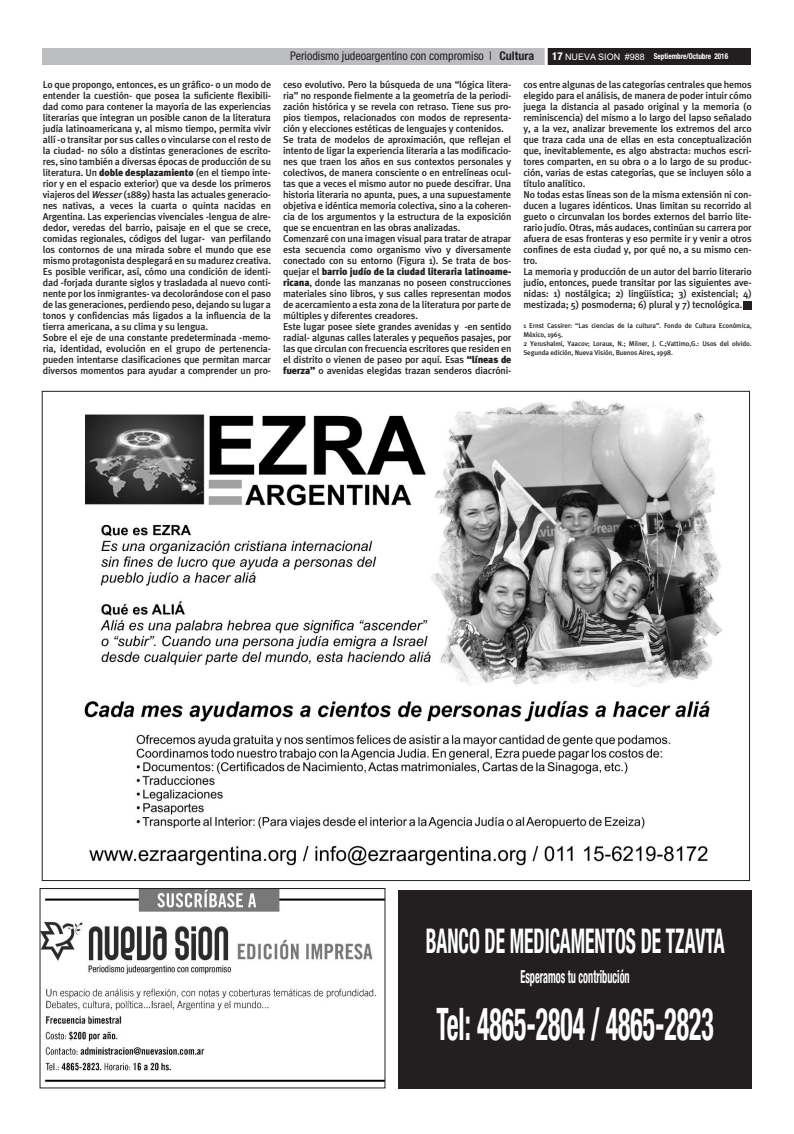
<style>
.page{position:relative;width:794px;height:1134px;background:#fff}
.page>*{position:absolute;margin:0;border:0;box-sizing:border-box;transform-origin:0 0}
.t1{font:700 condensed 45px "Helvetica Neue";color:#fff;scale:.57 1}
.t2{font:700 condensed 34.2px "Helvetica Neue";color:#fff;scale:.57 1}
.t3{font:700 condensed 18px "Helvetica Neue";color:#fff;scale:.57 1}
.t4{font:condensed 12px "Helvetica Neue";color:#231f20}
.t5{font:500 10px/11px "Meta Plus";letter-spacing:-.015em;color:#231f20}
.t6{font:700 condensed 8px "Helvetica Neue";color:#fff;scale:.9 1}
.t7{font:500 7px/9px "Meta Plus";letter-spacing:-.015em;color:#231f20}
.s1{font-weight:700}
.s2{font-size:11px}
.s3{font-family:"Arial";font-weight:400;font-stretch:normal;font-size:9px}
.s4{font-weight:900}
.s5{font-style:italic}
</style>
<div class="page">
<div style="left:474px;top:48px;width:276px;height:17px;background:#231f20"></div>
<div style="left:42px;top:48px;width:504px;height:17px;background:#bcbdc0"></div>
<hr style="left:544px;top:48px;width:3px;height:17px;background:#fff">
<img style="left:84px;top:399px;width:638px;height:467px">
<img style="left:42px;top:890px;width:341px;height:192px">
<div style="left:40px;top:888px;width:345px;height:200px;border:1px solid #231f20"></div>
<div style="left:398px;top:891px;width:353px;height:198px;background:#231f20"></div>
<div style="left:743px;top:301px;width:8px;height:9px;background:#231f20"></div>
<p class="t4" style="left:290px;top:52px;width:245px">Periodismo judeoargentino con compromiso | <span class="s1">Cultura</span></p>
<p class="t6" style="left:552px;top:54px;width:197px"><span class="s2">17</span> <span class="s3">NUEVA SION #988</span> Septiembre/Octubre 2016</p>
<p class="t5" style="left:43px;top:79px;width:230px">Lo que propongo, entonces, es un gráfico- o un modo de entender la cuestión- que posea la suficiente flexibili&shy;dad como para contener la mayoría de las experiencias literarias que integran un posible canon de la literatura judía latinoamericana y, al mismo tiempo, permita vivir allí -o transitar por sus calles o vincularse con el resto de la ciudad- no sólo a distintas generaciones de escrito&shy;res, sino también a diversas épocas de producción de su literatura. Un <span class="s4">doble desplazamiento</span> (en el tiempo inte&shy;rior y en el espacio exterior) que va desde los primeros viajeros del <span class="s5">Wesser</span> (1889) hasta las actuales generacio&shy;nes nativas, a veces la cuarta o quinta nacidas en Argentina. Las experiencias vivenciales -lengua de alre&shy;dedor, veredas del barrio, paisaje en el que se crece, comidas regionales, códigos del lugar- van perfilando los contornos de una mirada sobre el mundo que ese mismo protagonista desplegará en su madurez creativa.<br>Es posible verificar, así, cómo una condición de identi&shy;dad -forjada durante siglos y trasladada al nuevo conti&shy;nente por los inmigrantes- va decolorándose con el paso de las generaciones, perdiendo peso, dejando su lugar a tonos y confidencias más ligados a la influencia de la tierra americana, a su clima y su lengua.<br>Sobre el eje de una constante predeterminada -memo&shy;ria, identidad, evolución en el grupo de pertenencia&shy;pueden intentarse clasificaciones que permitan marcar diversos momentos para ayudar a comprender un pro-</p>
<p class="t5" style="left:283px;top:79px;width:230px">ceso evolutivo. Pero la búsqueda de una “lógica litera&shy;ria” no responde fielmente a la geometría de la periodi&shy;zación histórica y se revela con retraso. Tiene sus pro&shy;pios tiempos, relacionados con modos de representa&shy;ción y elecciones estéticas de lenguajes y contenidos.<br>Se trata de modelos de aproximación, que reflejan el intento de ligar la experiencia literaria a las modificacio&shy;nes que traen los años en sus contextos personales y colectivos, de manera consciente o en entrelíneas ocul&shy;tas que a veces el mismo autor no puede descifrar. Una historia literaria no apunta, pues, a una supuestamente objetiva e idéntica memoria colectiva, sino a la coheren&shy;cia de los argumentos y la estructura de la exposición que se encuentran en las obras analizadas.<br>Comenzaré con una imagen visual para tratar de atrapar esta secuencia como organismo vivo y diversamente conectado con su entorno (Figura 1). Se trata de bos&shy;quejar el <span class="s4">barrio judío de la ciudad literaria latinoame&shy;ricana</span>, donde las manzanas no poseen construcciones materiales sino libros, y sus calles representan modos de acercamiento a esta zona de la literatura por parte de múltiples y diferentes creadores.<br>Este lugar posee siete grandes avenidas y -en sentido radial- algunas calles laterales y pequeños pasajes, por las que circulan con frecuencia escritores que residen en el distrito o vienen de paseo por aquí. Esas <span class="s4">“líneas de fuerza”</span> o avenidas elegidas trazan senderos diacróni-</p>
<p class="t5" style="left:523px;top:79px;width:230px">cos entre algunas de las categorías centrales que hemos elegido para el análisis, de manera de poder intuir cómo juega la distancia al pasado original y la memoria (o reminiscencia) del mismo a lo largo del lapso señalado y, a la vez, analizar brevemente los extremos del arco que traza cada una de ellas en esta conceptualización que, inevitablemente, es algo abstracta: muchos escri&shy;tores comparten, en su obra o a lo largo de su produc&shy;ción, varias de estas categorías, que se incluyen sólo a título analítico.<br>No todas estas líneas son de la misma extensión ni con&shy;ducen a lugares idénticos. Unas limitan su recorrido al gueto o circunvalan los bordes externos del barrio lite&shy;rario judío. Otras, más audaces, continúan su carrera por afuera de esas fronteras y eso permite ir y venir a otros confines de esta ciudad y, por qué no, a su mismo cen&shy;tro.<br>La memoria y producción de un autor del barrio literario judío, entonces, puede transitar por las siguientes ave&shy;nidas: 1) nostálgica; 2) lingüística; 3) existencial; 4) mestizada; 5) posmoderna; 6) plural y 7) tecnológica.</p>
<p class="t7" style="left:523px;top:321px;width:230px">1 Ernst Cassirer: “Las ciencias de la cultura”. Fondo de Cultura Económica, México, 1965.<br>2 Yerushalmi, Yaacov; Loraux, N.; Milner, J. C.;Vattimo,G.: Usos del olvido.<br>Segunda edición, Nueva Visión, Buenos Aires, 1998.</p>
<h2 class="t2" style="left:426px;top:928px;width:526px">BANCO DE MEDICAMENTOS DE TZAVTA</h2>
<h3 class="t3" style="left:520px;top:970px;width:193px">Esperamos tu contribución</h3>
<h1 class="t1" style="left:436px;top:1008px;width:488px">Tel: 4865-2804 / 4865-2823</h1>
</div>
